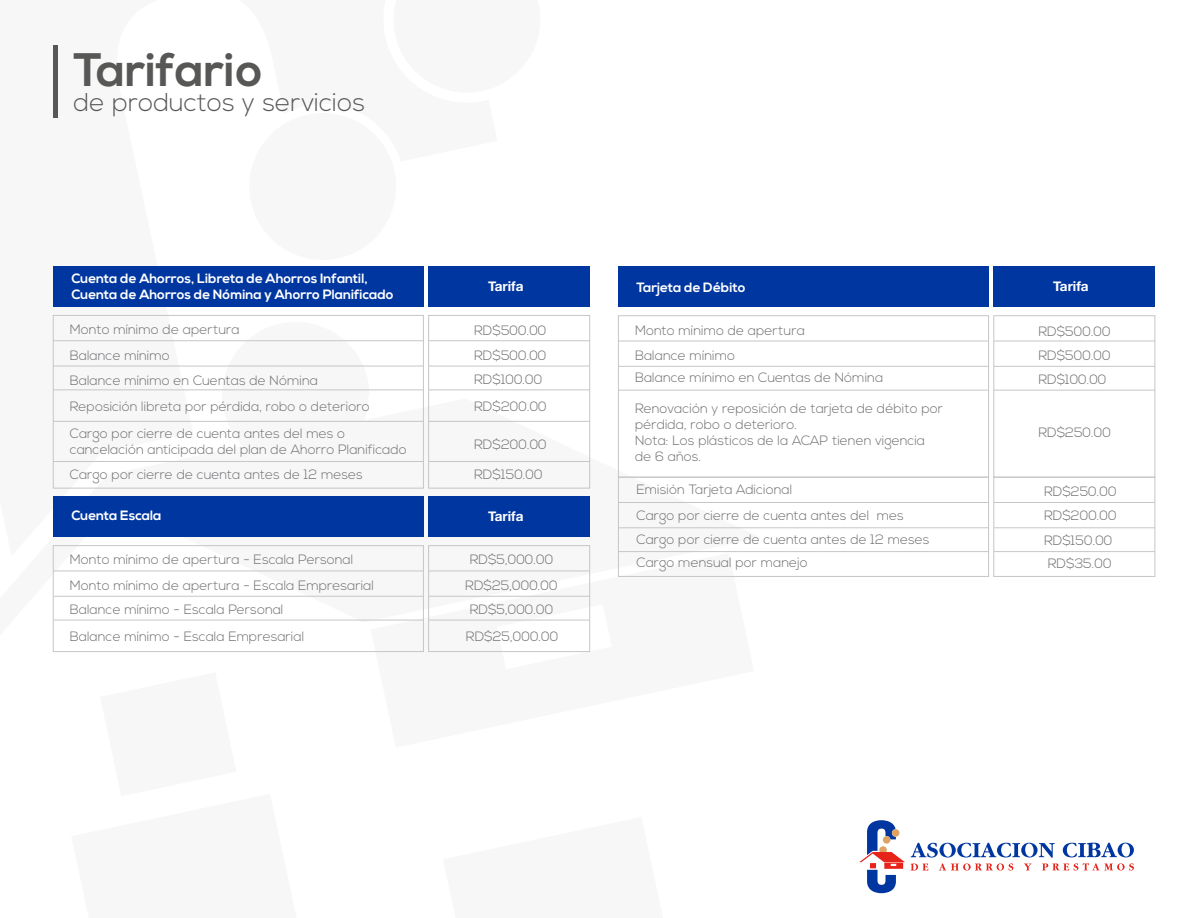
<style>
.page{position:relative;width:1188px;height:918px;background:#fff}
.page>*{position:absolute;margin:0;border:0;box-sizing:border-box;transform-origin:0 0}
.t1{font:700 46.95px "Nexa";color:#575756}
.t2{font:300 25.8px "Nexa";color:#575756}
.t3{font:300 13.5px/25.7px "Nexa";color:#6c6d70}
.t4{font:700 13.5px/16.2px "Nexa";color:#fff}
.t5{font:700 13.5px "Helvetica Neue";color:#fff}
</style>
<div class="page">
<svg style="left:52px;top:45px;width:709px;height:608px"></svg>
<svg style="left:911px;top:843px;width:223px;height:28px"></svg>
<svg style="left:859px;top:820px;width:46px;height:73px"></svg>
<div style="left:53px;top:46px;width:5px;height:72px;background:#575756"></div>
<div style="left:53px;top:315px;width:371px;height:174px;border:1px solid #c6c6c5"></div>
<hr style="left:53px;top:421px;width:370px;height:1px;background:#c6c6c5">
<hr style="left:53px;top:389px;width:370px;height:1px;background:#c6c6c5">
<hr style="left:53px;top:366px;width:370px;height:1px;background:#c6c6c5">
<hr style="left:53px;top:340px;width:370px;height:1px;background:#c6c6c5">
<hr style="left:53px;top:461px;width:370px;height:1px;background:#c6c6c5">
<div style="left:428px;top:315px;width:162px;height:174px;border:1px solid #c6c6c5"></div>
<hr style="left:429px;top:421px;width:161px;height:1px;background:#c6c6c5">
<hr style="left:429px;top:389px;width:161px;height:1px;background:#c6c6c5">
<hr style="left:429px;top:366px;width:161px;height:1px;background:#c6c6c5">
<hr style="left:429px;top:340px;width:161px;height:1px;background:#c6c6c5">
<hr style="left:429px;top:461px;width:161px;height:1px;background:#c6c6c5">
<div style="left:53px;top:545px;width:371px;height:107px;border:1px solid #c6c6c5"></div>
<hr style="left:53px;top:620px;width:370px;height:1px;background:#c6c6c5">
<hr style="left:53px;top:596px;width:370px;height:1px;background:#c6c6c5">
<hr style="left:53px;top:571px;width:370px;height:1px;background:#c6c6c5">
<div style="left:428px;top:545px;width:162px;height:107px;border:1px solid #c6c6c5"></div>
<hr style="left:429px;top:620px;width:161px;height:1px;background:#c6c6c5">
<hr style="left:429px;top:596px;width:161px;height:1px;background:#c6c6c5">
<hr style="left:429px;top:571px;width:161px;height:1px;background:#c6c6c5">
<div style="left:53px;top:266px;width:370px;height:41px;background:#0036a0"></div>
<div style="left:429px;top:266px;width:161px;height:41px;background:#0036a0"></div>
<div style="left:53px;top:497px;width:370px;height:40px;background:#0036a0"></div>
<div style="left:429px;top:497px;width:161px;height:40px;background:#0036a0"></div>
<div style="left:618px;top:315px;width:371px;height:163px;border:1px solid #c6c6c5"></div>
<hr style="left:618px;top:390px;width:371px;height:1px;background:#c6c6c5">
<hr style="left:618px;top:366px;width:371px;height:1px;background:#c6c6c5">
<hr style="left:618px;top:341px;width:371px;height:1px;background:#c6c6c5">
<div style="left:993px;top:315px;width:162px;height:163px;border:1px solid #c6c6c5"></div>
<hr style="left:994px;top:390px;width:161px;height:1px;background:#c6c6c5">
<hr style="left:994px;top:366px;width:161px;height:1px;background:#c6c6c5">
<hr style="left:994px;top:341px;width:161px;height:1px;background:#c6c6c5">
<div style="left:618px;top:267px;width:371px;height:40px;background:#0036a0"></div>
<div style="left:994px;top:267px;width:161px;height:40px;background:#0036a0"></div>
<div style="left:618px;top:477px;width:371px;height:100px;border:1px solid #c6c6c5"></div>
<hr style="left:618px;top:551px;width:371px;height:1px;background:#c6c6c5">
<hr style="left:618px;top:527px;width:371px;height:1px;background:#c6c6c5">
<hr style="left:618px;top:502px;width:371px;height:1px;background:#c6c6c5">
<div style="left:993px;top:477px;width:162px;height:100px;border:1px solid #c6c6c5"></div>
<hr style="left:994px;top:551px;width:161px;height:1px;background:#c6c6c5">
<hr style="left:994px;top:527px;width:161px;height:1px;background:#c6c6c5">
<hr style="left:994px;top:502px;width:161px;height:1px;background:#c6c6c5">
<h1 class="t1" style="left:74px;top:42px;width:191px">Tarifario</h1>
<h2 class="t2" style="left:74px;top:88px;width:293px">de productos y servicios</h2>
<p class="t4" style="left:71px;top:271px;width:324px">Cuenta de Ahorros, Libreta de Ahorros Infantil,<br>Cuenta de Ahorros de Nómina y Ahorro Planificado</p>
<p class="t5" style="left:488px;top:276px;width:37px">Tarifa</p>
<p class="t3" style="left:70px;top:317px;width:301px">Monto mínimo de apertura<br>Balance mínimo<br>Balance mínimo en Cuentas de Nómina<br>Reposición libreta por pérdida, robo o deterioro</p>
<p class="t3" style="left:70px;top:426px;width:338px;line-height:16.2px">Cargo por cierre de cuenta antes del mes o cancelación anticipada del plan de Ahorro Planificado</p>
<p class="t3" style="left:70px;top:463px;width:295px">Cargo por cierre de cuenta antes de 12 meses</p>
<p class="t3" style="left:474px;top:318px;width:74px;line-height:24.8px;text-align:justify">RD$500.00<br>RD$500.00<br>RD$100.00</p>
<p class="t3" style="left:474px;top:394px;width:74px">RD$200.00</p>
<p class="t3" style="left:474px;top:432px;width:74px">RD$200.00</p>
<p class="t3" style="left:474px;top:463px;width:70px">RD$150.00</p>
<p class="t4" style="left:71px;top:508px;width:92px">Cuenta Escala</p>
<p class="t5" style="left:488px;top:506px;width:37px">Tarifa</p>
<p class="t3" style="left:70px;top:547px;width:306px">Monto mínimo de apertura - Escala Personal<br>Monto mínimo de apertura - Escala Empresarial</p>
<p class="t3" style="left:70px;top:597px;width:236px;line-height:27.2px">Balance mínimo - Escala Personal<br>Balance mínimo - Escala Empresarial</p>
<p class="t3" style="left:465px;top:547px;width:94px;text-align:center">RD$5,000.00<br>RD$25,000.00</p>
<p class="t3" style="left:466px;top:597px;width:94px;line-height:27.2px">RD$5,000.00<br>RD$25,000.00</p>
<p class="t4" style="left:637px;top:280px;width:111px">Tarjeta de Débito</p>
<p class="t3" style="left:635px;top:319px;width:171px;line-height:24.3px">Monto mínimo de apertura<br>Balance mínimo</p>
<p class="t3" style="left:635px;top:365px;width:250px">Balance mínimo en Cuentas de Nómina</p>
<p class="t3" style="left:635px;top:401px;width:310px;line-height:16.2px">Renovación y reposición de tarjeta de débito por pérdida, robo o deterioro.<br>Nota: Los plásticos de la ACAP tienen vigencia de 6 años.</p>
<p class="t3" style="left:637px;top:477px;width:269px">Emisión Tarjeta Adicional<br>Cargo por cierre de cuenta antes del mes</p>
<p class="t3" style="left:637px;top:529px;width:295px;line-height:22.6px">Cargo por cierre de cuenta antes de 12 meses<br>Cargo mensual por manejo</p>
<p class="t5" style="left:1053px;top:276px;width:37px">Tarifa</p>
<p class="t3" style="left:1038px;top:320px;width:74px;line-height:24.2px;text-align:justify">RD$500.00<br>RD$500.00<br>RD$100.00</p>
<p class="t3" style="left:1038px;top:420px;width:74px">RD$250.00</p>
<p class="t3" style="left:1044px;top:479px;width:74px;line-height:24.8px;text-align:justify">RD$250.00<br>RD$200.00<br>RD$150.00</p>
<p class="t3" style="left:1048px;top:552px;width:65px">RD$35.00</p>
</div>
